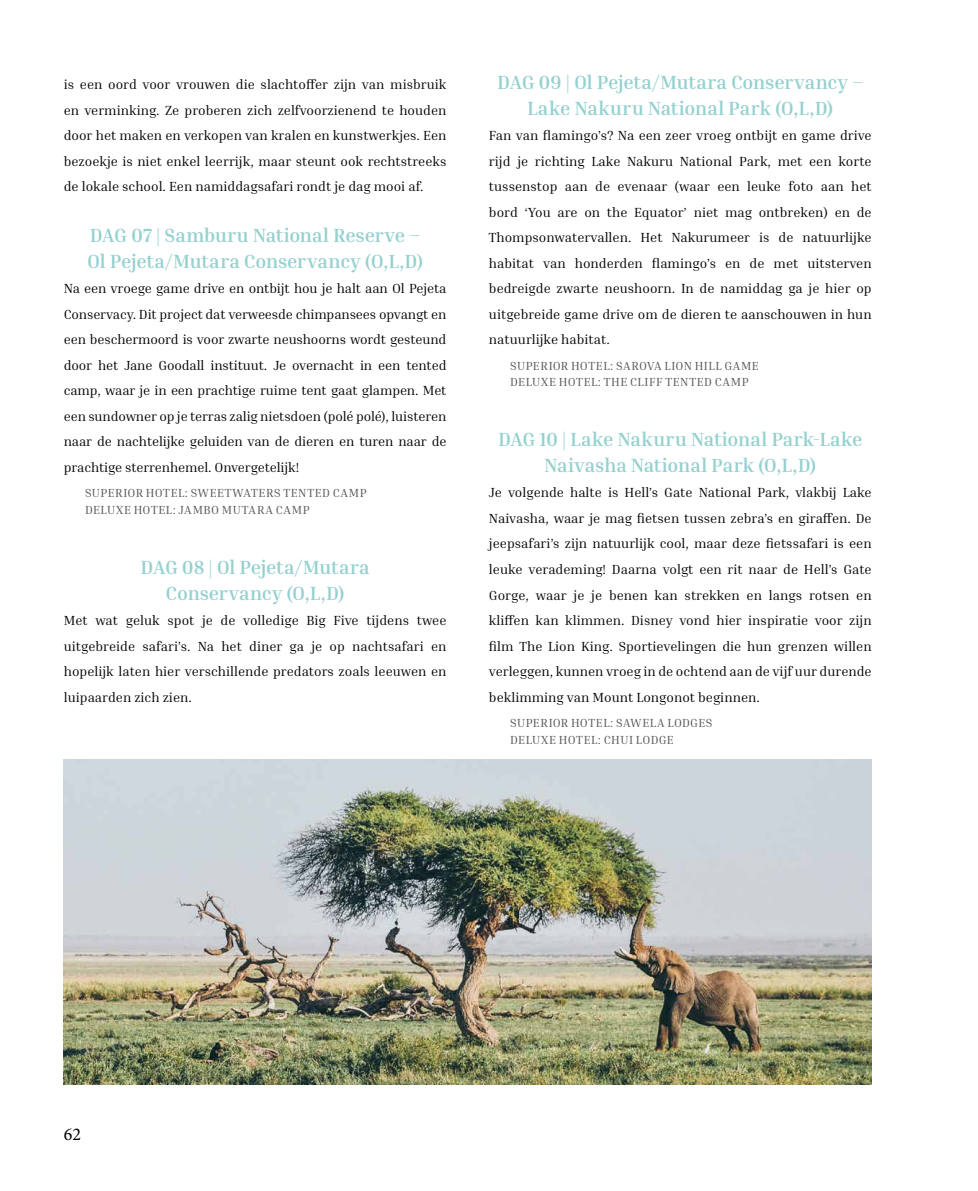
<style>
.page{position:relative;width:978px;height:1191px;background:#fff}
.page>*{position:absolute;margin:0;border:0;box-sizing:border-box;transform-origin:0 0}
.t1{font:700 19.5px/25.5px "Inria Serif";letter-spacing:-.005em;color:#95d1d0;text-align:center}
.t2{font:18px "Minion Pro";color:#000}
.t3{font:13.5px/25.5px "Inria Serif";color:#000;text-align:justify}
.t4{font:12px/16.5px "Inria Serif";letter-spacing:.045em;color:#565656}
</style>
<div class="page">
<img style="left:64px;top:759px;width:808px;height:325px">
<p class="t3" style="left:64px;top:72px;width:384px">is een oord voor vrouwen die slachtoffer zijn van misbruik en verminking. Ze proberen zich zelfvoorzienend te houden door het maken en verkopen van kralen en kunstwerkjes. Een bezoekje is niet enkel leerrijk, maar steunt ook rechtstreeks de lokale school. Een namiddagsafari rondt je dag mooi af.</p>
<h1 class="t1" style="left:87px;top:222px;width:338px;text-align:left">DAG 07 | Samburu National Reserve –<br>Ol Pejeta/Mutara Conservancy (O,L,D)</h1>
<p class="t3" style="left:64px;top:276px;width:384px">Na een vroege game drive en ontbijt hou je halt aan Ol Pejeta Conservacy. Dit project dat verweesde chimpansees opvangt en een beschermoord is voor zwarte neushoorns wordt gesteund door het Jane Goodall instituut. Je overnacht in een tented camp, waar je in een prachtige ruime tent gaat glampen. Met een sundowner op je terras zalig nietsdoen (polé polé), luisteren naar de nachtelijke geluiden van de dieren en turen naar de prachtige sterrenhemel. Onvergetelijk!</p>
<p class="t4" style="left:85px;top:485px;width:283px">SUPERIOR HOTEL: SWEETWATERS TENTED CAMP<br>DELUXE HOTEL: JAMBO MUTARA CAMP</p>
<h1 class="t1" style="left:141px;top:554px;width:231px">DAG 08 | Ol Pejeta/Mutara<br>Conservancy (O,L,D)</h1>
<p class="t3" style="left:64px;top:607px;width:384px">Met wat geluk spot je de volledige Big Five tijdens twee uitgebreide safari’s. Na het diner ga je op nachtsafari en hopelijk laten hier verschillende predators zoals leeuwen en luipaarden zich zien.</p>
<h1 class="t1" style="left:497px;top:69px;width:368px">DAG 09 | Ol Pejeta/Mutara Conservancy –<br>Lake Nakuru National Park (O,L,D)</h1>
<p class="t3" style="left:489px;top:123px;width:384px">Fan van flamingo’s? Na een zeer vroeg ontbijt en game drive rijd je richting Lake Nakuru National Park, met een korte tussenstop aan de evenaar (waar een leuke foto aan het bord ‘You are on the Equator’ niet mag ontbreken) en de Thompsonwatervallen. Het Nakurumeer is de natuurlijke habitat van honderden flamingo’s en de met uitsterven bedreigde zwarte neushoorn. In de namiddag ga je hier op uitgebreide game drive om de dieren te aanschouwen in hun natuurlijke habitat.</p>
<p class="t4" style="left:510px;top:357px;width:250px">SUPERIOR HOTEL: SAROVA LION HILL GAME<br>DELUXE HOTEL: THE CLIFF TENTED CAMP</p>
<h1 class="t1" style="left:498px;top:426px;width:366px">DAG 10 | Lake Nakuru National Park-Lake<br>Naivasha National Park (O,L,D)</h1>
<p class="t3" style="left:489px;top:480px;width:384px">Je volgende halte is Hell’s Gate National Park, vlakbij Lake Naivasha, waar je mag fietsen tussen zebra’s en giraffen. De jeepsafari’s zijn natuurlijk cool, maar deze fietssafari is een leuke verademing! Daarna volgt een rit naar de Hell’s Gate Gorge, waar je je benen kan strekken en langs rotsen en kliffen kan klimmen. Disney vond hier inspiratie voor zijn film The Lion King. Sportievelingen die hun grenzen willen verleggen, kunnen vroeg in de ochtend aan de vijf uur durende beklimming van Mount Longonot beginnen.</p>
<p class="t4" style="left:510px;top:714px;width:204px">SUPERIOR HOTEL: SAWELA LODGES<br>DELUXE HOTEL: CHUI LODGE</p>
<h2 class="t2" style="left:64px;top:1122px;width:19px">62</h2>
</div>
